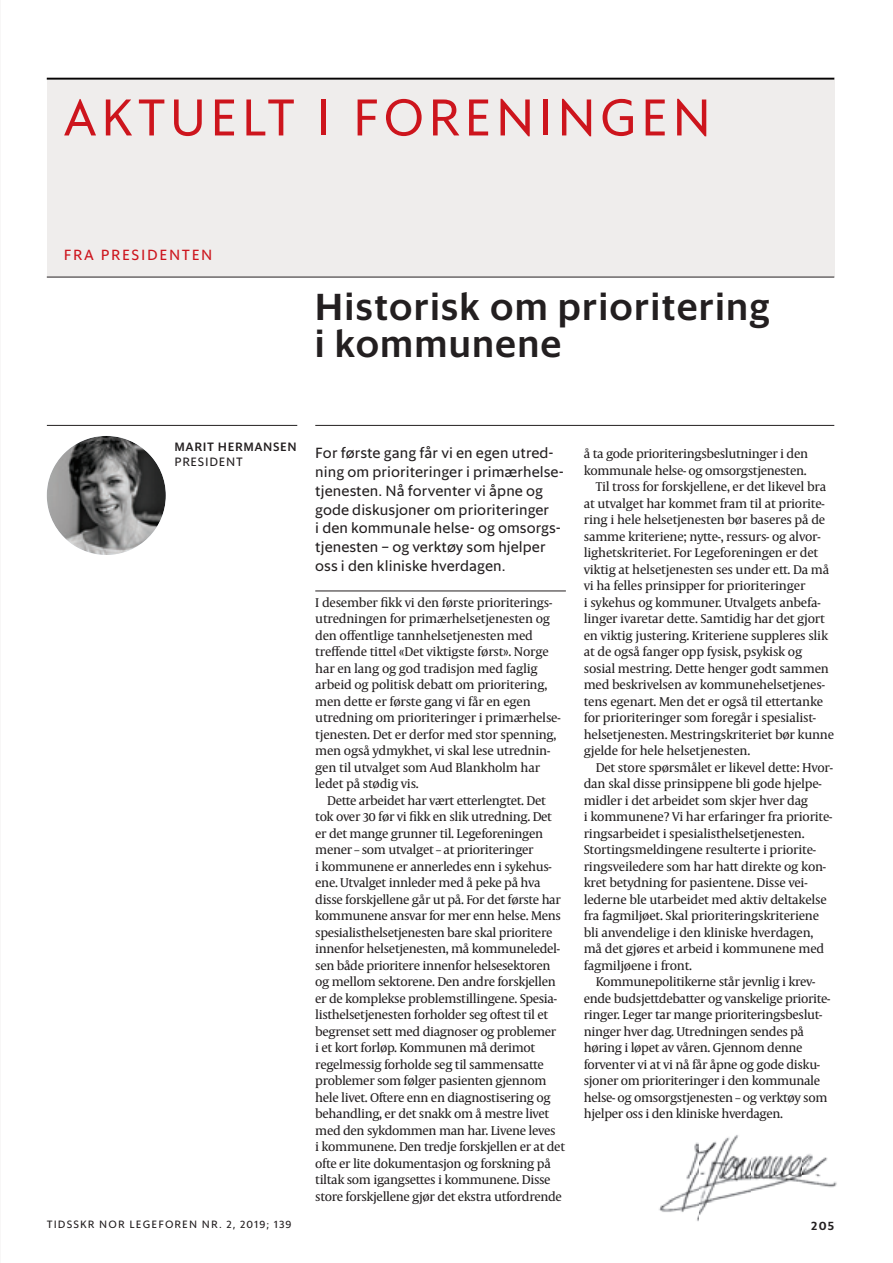
<style>
.page{position:relative;width:893px;height:1263px;background:#fff}
.page>*{position:absolute;margin:0;border:0;box-sizing:border-box;transform-origin:0 0}
.t1{font:51px "Sanomat Sans";letter-spacing:.105em;color:#cd151d}
.t2{font:500 37.2px/37.5px "Sanomat Sans";letter-spacing:.05em;color:#231f20}
.t3{font:15px/18.8px "Sanomat Sans Text";letter-spacing:.005em;color:#231f20}
.t4{font:15px "Sanomat Sans Text";letter-spacing:.11em;color:#cd151d}
.t5{font:12.9px/16.5px "Capitolium News 2";letter-spacing:-.02em;color:#231f20}
.t6{font:500 12.3px "Sanomat Sans Text";letter-spacing:.05em;color:#231f20}
.t7{font:12.3px "Sanomat Sans Text";letter-spacing:.06em;color:#231f20}
.t8{font:600 12.3px "Sanomat Sans Text";color:#231f20}
.t9{font:10.8px "Sanomat Sans Text";letter-spacing:.1em;color:#231f20}
</style>
<div class="page">
<div style="left:47px;top:78px;width:787px;height:199px;background:#efedec"></div>
<hr style="left:47px;top:78px;width:787px;height:2px;background:#050404">
<hr style="left:47px;top:277px;width:787px;height:1px;background:#231f20">
<hr style="left:47px;top:425px;width:250px;height:1px;background:#231f20">
<hr style="left:315px;top:425px;width:519px;height:1px;background:#231f20">
<hr style="left:315px;top:591px;width:251px;height:1px;background:#231f20">
<img style="left:659px;top:1135px;width:178px;height:86px">
<img style="left:47px;top:442px;width:119px;height:103px">
<img style="left:47px;top:436px;width:119px;height:119px;border-radius:50%">
<h1 class="t1" style="left:64px;top:95px;width:648px">AKTUELT I FORENINGEN</h1>
<p class="t4" style="left:64px;top:248px;width:150px">FRA PRESIDENTEN</p>
<h2 class="t2" style="left:315px;top:290px;width:455px">His to risk om pri ori te ring i kom mu ne ne</h2>
<p class="t6" style="left:174px;top:441px;width:124px">MARIT HERMANSEN</p>
<p class="t7" style="left:174px;top:456px;width:70px">PRESIDENT</p>
<p class="t9" style="left:47px;top:1220px;width:246px">TIDSSKR NOR LEGEFOREN NR. 2, 2019; 139</p>
<p class="t3" style="left:315px;top:445px;width:250px">For før s te gang får vi en egen ut red&shy;ning om pri ori te rin ger i pri mær hel se&shy;tje nes ten. Nå for ven ter vi åpne og gode dis ku sjo ner om pri ori te rin ger<br>i den kom mu na le hel se- og om sorgs&shy;tje nes ten – og verk tøy som hjel per oss i den kli nis ke hver da gen.</p>
<p class="t5" style="left:315px;top:595px;width:247px">I de sem ber fikk vi den før s te pri ori te rings - ut red nin gen for pri mær hel se tje nes ten og den offent li ge tann hel se tje nes ten med treffen de tittel «Det vik tig ste først». Norge har en lang og god tra di sjon med fag lig<br>ar beid og po li tisk de batt om pri ori te ring, men dette er før s te gang vi får en egen<br>ut red ning om pri ori te rin ger i pri mær hel se&shy;tje nes ten. Det er der for med stor spen ning, men også yd myk het, vi skal lese ut red nin&shy;gen til ut val get som Aud Blank holm har<br>le det på stø dig vis.</p>
<p class="t5" style="left:315px;top:793px;width:251px;text-indent:12px">Dette ar bei det har vært etter leng tet. Det tok over 30 før vi fikk en slik ut red ning. Det er det man ge grun ner til. Le ge for en in gen<br>me ner – som ut val get – at pri ori te rin ger<br>i kom mu ne ne er an ner le des enn i sy ke hu s-<br>e ne. Ut val get inn le der med å peke på hva<br>dis se for skjel le ne går ut på. For det før s te har kom mu ne ne an svar for mer enn hel se. Mens spe sia list hel se tje nes ten bare skal pri ori te re in nen for hel se tje nes ten, må kom mu ne le del&shy;sen både pri ori te re in nen for hel se sek to ren og mel lom sek to re ne. Den and re for skjel len er de kom plek se pro blem stil lin ge ne. Spe sia&shy;list hel se tje nes ten for hol der seg of test til et be gren set sett med dia gno ser og pro ble mer<br>i et kort for løp. Kom mu nen må der imot<br>re gel mes sig for hol de seg til sam men satte pro ble mer som føl ger pa si en ten gjen nom hele li vet. Of te re enn en dia gnos ti se ring og be hand ling, er det snakk om å mest re li vet med den syk dom men man har. Li ve ne le ves<br>i kom mu ne ne. Den tred je for skjel len er at det ofte er lite do ku men ta sjon og forsk ning på til tak som igang settes i kom mu ne ne. Dis se sto re for skjel le ne gjør det eks tra ut ford ren de</p>
<p class="t5" style="left:584px;top:446px;width:226px">å ta gode pri ori te rings be slut nin ger i den</p>
<p class="t5" style="left:584px;top:463px;width:224px">kom mu na le hel se- og om sorgs tje nes ten.</p>
<p class="t5" style="left:596px;top:479px;width:232px">Til tross for for skjel le ne, er det li ke vel bra</p>
<p class="t5" style="left:584px;top:496px;width:242px">at ut val get har kom met fram til at pri ori te-</p>
<p class="t5" style="left:584px;top:512px;width:243px">ring i hele hel se tje nes ten bør ba se res på de</p>
<p class="t5" style="left:584px;top:529px;width:238px">sam me kri te ri e ne; nytte-, res surs- og al vor-</p>
<p class="t5" style="left:584px;top:545px;width:236px">lig hets kri te ri et. For Le ge for en in gen er det</p>
<p class="t5" style="left:584px;top:562px;width:247px">vik tig at hel se tje nes ten ses un der ett. Da må</p>
<p class="t5" style="left:584px;top:578px;width:223px">vi ha fel les prin sip per for pri ori te rin ger</p>
<p class="t5" style="left:584px;top:595px;width:238px">i sy ke hus og kom mu ner. Ut val gets an be fa-</p>
<p class="t5" style="left:584px;top:611px;width:243px">lin ger iva re tar dette. Sam ti dig har det gjort</p>
<p class="t5" style="left:584px;top:628px;width:246px">en vik tig jus te ring. Kri te ri e ne sup ple res slik</p>
<p class="t5" style="left:584px;top:644px;width:220px">at de også fan ger opp fy sisk, psy kisk og</p>
<p class="t5" style="left:584px;top:661px;width:247px">so si al mest ring. Dette hen ger godt sam men</p>
<p class="t5" style="left:584px;top:677px;width:243px">med be skri vel sen av kom mu ne hel se tje nes-</p>
<p class="t5" style="left:584px;top:694px;width:241px">tens egen art. Men det er også til etter tan ke</p>
<p class="t5" style="left:584px;top:710px;width:234px">for pri ori te rin ger som fore går i spe sia list -</p>
<p class="t5" style="left:584px;top:727px;width:252px">hel se tje nes ten. Mest rings kri te ri et bør kun ne</p>
<p class="t5" style="left:584px;top:743px;width:168px">gjel de for hele hel se tje nes ten.</p>
<p class="t5" style="left:596px;top:760px;width:239px">Det sto re spørs må let er li ke vel dette: Hvor-</p>
<p class="t5" style="left:584px;top:776px;width:239px">dan skal dis se prin sip pe ne bli gode hjel pe-</p>
<p class="t5" style="left:584px;top:793px;width:226px">mid ler i det ar bei det som skjer hver dag</p>
<p class="t5" style="left:584px;top:809px;width:250px">i kom mu ne ne? Vi har er fa rin ger fra pri ori te-</p>
<p class="t5" style="left:584px;top:826px;width:222px">rings ar bei det i spe sia list hel se tje nes ten.</p>
<p class="t5" style="left:584px;top:842px;width:234px">Stor tings mel din ge ne re sul ter te i pri ori te-</p>
<p class="t5" style="left:584px;top:859px;width:244px">rings vei le de re som har hatt di rek te og kon-</p>
<p class="t5" style="left:584px;top:875px;width:225px">kret be tyd ning for pa si en te ne. Dis se vei -</p>
<p class="t5" style="left:584px;top:892px;width:245px">le der ne ble ut ar bei det med ak tiv del ta kel se</p>
<p class="t5" style="left:584px;top:908px;width:237px">fra fag mil jø et. Skal pri ori te rings kri te ri e ne</p>
<p class="t5" style="left:584px;top:925px;width:231px">bli an ven de li ge i den kli nis ke hver da gen,</p>
<p class="t5" style="left:584px;top:941px;width:242px">må det gjø res et ar beid i kom mu ne ne med</p>
<p class="t5" style="left:584px;top:958px;width:110px">fag mil jø ene i front.</p>
<p class="t5" style="left:596px;top:974px;width:221px">Kom mu ne po li ti ker ne står jevn lig i kre v-</p>
<p class="t5" style="left:584px;top:991px;width:248px">en de bud sjett de batter og van ske li ge pri ori te-</p>
<p class="t5" style="left:584px;top:1007px;width:240px">rin ger. Le ger tar man ge pri ori te rings be slut-</p>
<p class="t5" style="left:584px;top:1024px;width:222px">nin ger hver dag. Ut red nin gen sen des på</p>
<p class="t5" style="left:584px;top:1040px;width:220px">hø ring i lø pet av vå ren. Gjen nom den ne</p>
<p class="t5" style="left:584px;top:1057px;width:238px">for ven ter vi at vi nå får åpne og gode dis ku-</p>
<p class="t5" style="left:584px;top:1073px;width:238px">sjo ner om pri ori te rin ger i den kom mu na le</p>
<p class="t5" style="left:584px;top:1090px;width:245px">hel se- og om sorgs tje nes ten – og verk tøy som</p>
<p class="t5" style="left:584px;top:1106px;width:201px">hjel per oss i den kli nis ke hver da gen.</p>
<p class="t8" style="left:811px;top:1220px;width:24px">205</p>
</div>
